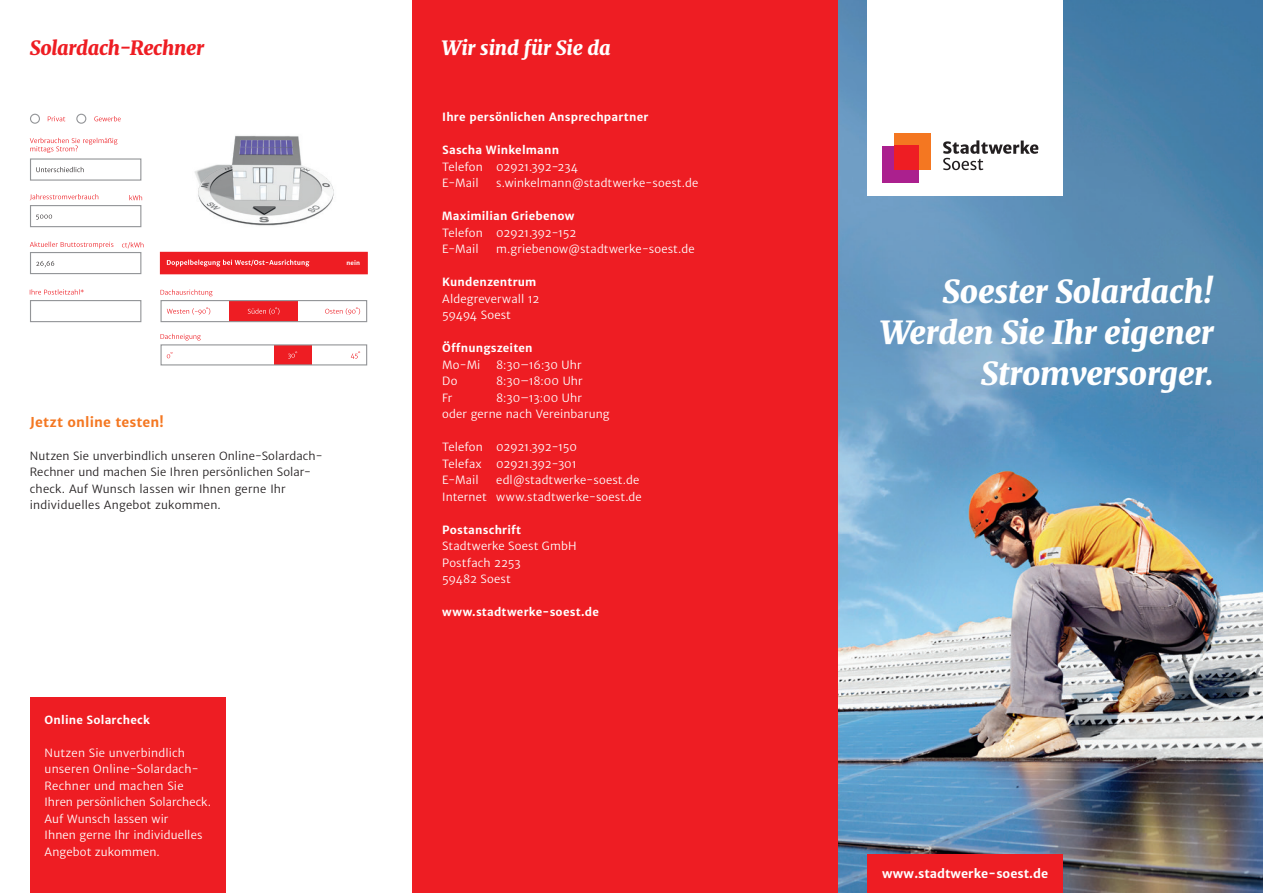
<style>
.page{position:relative;width:1263px;height:893px;background:#fff}
.page>*{position:absolute;margin:0;border:0;box-sizing:border-box;transform-origin:0 0}
.H0_Titel_Headline_re{font:italic 800 31.5px/41.2px "Merriweather";letter-spacing:-.005em;color:#fff;text-align:right}
.STS_H1_Einleitung_ro{font:italic 800 19.5px "Merriweather";letter-spacing:-.015em;color:#ee1d23}
.STS_H1_Einleitung_we{font:italic 800 19.5px "Merriweather";letter-spacing:-.005em;color:#fff}
.STS_H2_orange{font:700 13.5px "Merriweather Sans";letter-spacing:.005em;color:#f47721}
.t1{font:700 12.15px "Merriweather Sans";color:#fff}
.STS_Fliesstext_weiß{font:11.25px/16.5px "Merriweather Sans";letter-spacing:.01em;color:#fff}
.STS_Fliesstext_schwa{font:11.25px/16.5px "Merriweather Sans";letter-spacing:.015em;color:#231f20}
.STS_H3_Auszeichnung{font:700 11.25px "Merriweather Sans";letter-spacing:.015em;color:#fff}
.STS_Fliesstext_weiß-2{font:11.25px "Merriweather Sans";letter-spacing:-.01em;color:#fff}
.STS_Fliesstext_weiß-3{font:700 11.25px "Merriweather Sans";letter-spacing:.02em;color:#fff}
.STS_Fliesstext_weiß-4{font:11.25px "Merriweather Sans";letter-spacing:-.02em;color:#fff}
.STS_H3_Auszeichnung-2{font:700 6px "Merriweather Sans";color:#fff}
</style>
<div class="page">
<img style="left:838px;top:0;width:425px;height:893px">
<div style="left:412px;top:0;width:426px;height:893px;background:#ee1d23"></div>
<div style="left:867px;top:855px;width:196px;height:38px;background:#ee1d23"></div>
<div style="left:30px;top:697px;width:195px;height:196px;background:#ee1d23"></div>
<img style="left:195px;top:135px;width:139px;height:91px">
<div style="left:274px;top:345px;width:37px;height:20px;background:#ee1d23"></div>
<div style="left:230px;top:301px;width:68px;height:20px;background:#ee1d23"></div>
<div style="left:867px;top:0;width:196px;height:196px;background:#fff"></div>
<div style="left:882px;top:146px;width:37px;height:36px;background:#ab208e"></div>
<div style="left:894px;top:133px;width:37px;height:37px;background:#f47721"></div>
<div style="left:894px;top:146px;width:25px;height:24px;background:#ee1d23"></div>
<svg style="left:943px;top:140px;width:95px;height:30px"></svg>
<div style="left:30px;top:114px;width:10px;height:10px;border:1px solid #939598;border-radius:50%"></div>
<div style="left:76px;top:114px;width:10px;height:10px;border:1px solid #939598;border-radius:50%"></div>
<div style="left:30px;top:300px;width:111px;height:22px;border:1px solid #939598"></div>
<svg style="left:30px;top:138px;width:87px;height:15px"></svg>
<svg style="left:30px;top:194px;width:68px;height:6px"></svg>
<svg style="left:30px;top:242px;width:83px;height:6px"></svg>
<svg style="left:30px;top:289px;width:54px;height:6px"></svg>
<svg style="left:129px;top:195px;width:13px;height:5px"></svg>
<svg style="left:122px;top:242px;width:21px;height:6px"></svg>
<svg style="left:48px;top:116px;width:17px;height:5px"></svg>
<div style="left:30px;top:158px;width:111px;height:23px;border:1px solid #939598"></div>
<svg style="left:36px;top:167px;width:48px;height:5px"></svg>
<div style="left:30px;top:205px;width:111px;height:22px;border:1px solid #939598"></div>
<svg style="left:36px;top:215px;width:16px;height:5px"></svg>
<div style="left:30px;top:252px;width:111px;height:22px;border:1px solid #939598"></div>
<svg style="left:36px;top:261px;width:18px;height:6px"></svg>
<svg style="left:94px;top:116px;width:27px;height:5px"></svg>
<div style="left:160px;top:300px;width:207px;height:22px;border:1px solid #939598"></div>
<div style="left:160px;top:344px;width:207px;height:21px;border:1px solid #939598"></div>
<svg style="left:161px;top:289px;width:52px;height:7px"></svg>
<svg style="left:161px;top:334px;width:40px;height:7px"></svg>
<div style="left:160px;top:252px;width:208px;height:22px;background:#ee1d23"></div>
<svg style="left:167px;top:260px;width:142px;height:7px"></svg>
<svg style="left:167px;top:307px;width:43px;height:8px"></svg>
<svg style="left:167px;top:352px;width:6px;height:6px"></svg>
<svg style="left:288px;top:351px;width:9px;height:8px"></svg>
<svg style="left:351px;top:351px;width:9px;height:8px"></svg>
<svg style="left:325px;top:307px;width:35px;height:8px"></svg>
<svg style="left:248px;top:307px;width:31px;height:8px"></svg>
<p class="STS_H1_Einleitung_ro" style="left:30px;top:36px;width:176px">Solardach-Rechner</p>
<p class="STS_H3_Auszeichnung-2" style="left:347px;top:259px;width:15px">nein</p>
<p class="STS_H2_orange" style="left:30px;top:413px;width:136px">Jetzt online testen!</p>
<p class="STS_Fliesstext_schwa" style="left:30px;top:447px;width:292px">Nutzen Sie unverbindlich unseren Online-Solardach-Rechner und machen Sie Ihren persönlichen Solar&shy;check. Auf Wunsch lassen wir Ihnen gerne Ihr individuelles Angebot zukommen.</p>
<p class="STS_Fliesstext_weiß-3" style="left:45px;top:713px;width:107px">Online Solarcheck</p>
<p class="STS_Fliesstext_weiß" style="left:45px;top:744px;width:168px">Nutzen Sie unverbindlich unseren Online-Solardach-<br>Rechner und machen Sie<br>Ihren persönlichen Solarcheck.<br>Auf Wunsch lassen wir<br>Ihnen gerne Ihr individuelles<br>Angebot zukommen.</p>
<p class="STS_H1_Einleitung_we" style="left:442px;top:36px;width:170px">Wir sind für Sie da</p>
<p class="STS_H3_Auszeichnung" style="left:442px;top:110px;width:208px">Ihre persönlichen Ansprechpartner</p>
<p class="STS_H3_Auszeichnung" style="left:442px;top:143px;width:118px">Sascha Winkelmann</p>
<p class="STS_Fliesstext_weiß-2" style="left:442px;top:160px;width:137px">Telefon 02921.392-234</p>
<p class="STS_Fliesstext_weiß" style="left:442px;top:175px;width:38px">E-Mail</p>
<p class="STS_Fliesstext_weiß" style="left:496px;top:175px;width:203px">s.winkelmann@stadtwerke-soest.de</p>
<p class="STS_H3_Auszeichnung" style="left:442px;top:209px;width:134px">Maximilian Griebenow</p>
<p class="STS_Fliesstext_weiß-2" style="left:442px;top:226px;width:136px">Telefon 02921.392-152</p>
<p class="STS_Fliesstext_weiß" style="left:442px;top:241px;width:38px">E-Mail</p>
<p class="STS_Fliesstext_weiß" style="left:496px;top:241px;width:200px">m.griebenow@stadtwerke-soest.de</p>
<p class="STS_H3_Auszeichnung" style="left:442px;top:275px;width:96px">Kundenzentrum</p>
<p class="STS_Fliesstext_weiß" style="left:442px;top:291px;width:99px">Aldegreverwall 12</p>
<p class="STS_Fliesstext_weiß-2" style="left:442px;top:308px;width:70px">59494 Soest</p>
<p class="STS_H3_Auszeichnung" style="left:442px;top:341px;width:92px">Öffnungszeiten</p>
<p class="STS_Fliesstext_weiß" style="left:442px;top:357px;width:40px">Mo-Mi</p>
<p class="STS_Fliesstext_weiß" style="left:496px;top:357px;width:87px">8:30–16:30 Uhr</p>
<p class="STS_Fliesstext_weiß" style="left:442px;top:373px;width:17px">Do</p>
<p class="STS_Fliesstext_weiß" style="left:496px;top:373px;width:88px">8:30–18:00 Uhr</p>
<p class="STS_Fliesstext_weiß" style="left:442px;top:390px;width:12px">Fr</p>
<p class="STS_Fliesstext_weiß" style="left:496px;top:390px;width:87px">8:30–13:00 Uhr</p>
<p class="STS_Fliesstext_weiß" style="left:442px;top:406px;width:169px">oder gerne nach Vereinbarung</p>
<p class="STS_Fliesstext_weiß-2" style="left:442px;top:440px;width:136px">Telefon 02921.392-150</p>
<p class="STS_Fliesstext_weiß" style="left:442px;top:456px;width:41px">Telefax</p>
<p class="STS_Fliesstext_weiß-4" style="left:496px;top:457px;width:82px">02921.392-301</p>
<p class="STS_Fliesstext_weiß" style="left:442px;top:472px;width:38px">E-Mail</p>
<p class="STS_Fliesstext_weiß" style="left:496px;top:472px;width:144px">edl@stadtwerke-soest.de</p>
<p class="STS_Fliesstext_weiß" style="left:442px;top:489px;width:201px">Internet www.stadtwerke-soest.de</p>
<p class="STS_H3_Auszeichnung" style="left:442px;top:523px;width:81px">Postanschrift</p>
<p class="STS_Fliesstext_weiß" style="left:442px;top:538px;width:136px">Stadtwerke Soest GmbH</p>
<p class="STS_Fliesstext_weiß" style="left:442px;top:555px;width:80px">Postfach 2253</p>
<p class="STS_Fliesstext_weiß" style="left:442px;top:571px;width:70px">59482 Soest</p>
<p class="STS_H3_Auszeichnung" style="left:442px;top:605px;width:158px">www.stadtwerke-soest.de</p>
<p class="H0_Titel_Headline_re" style="left:881px;top:271px;width:335px">Soester Solardach!<br>Werden Sie Ihr eigener</p>
<p class="H0_Titel_Headline_re" style="left:981px;top:353px;width:235px">Stromversorger.</p>
<p class="t1" style="left:882px;top:867px;width:167px">www.stadtwerke-soest.de</p>
</div>
